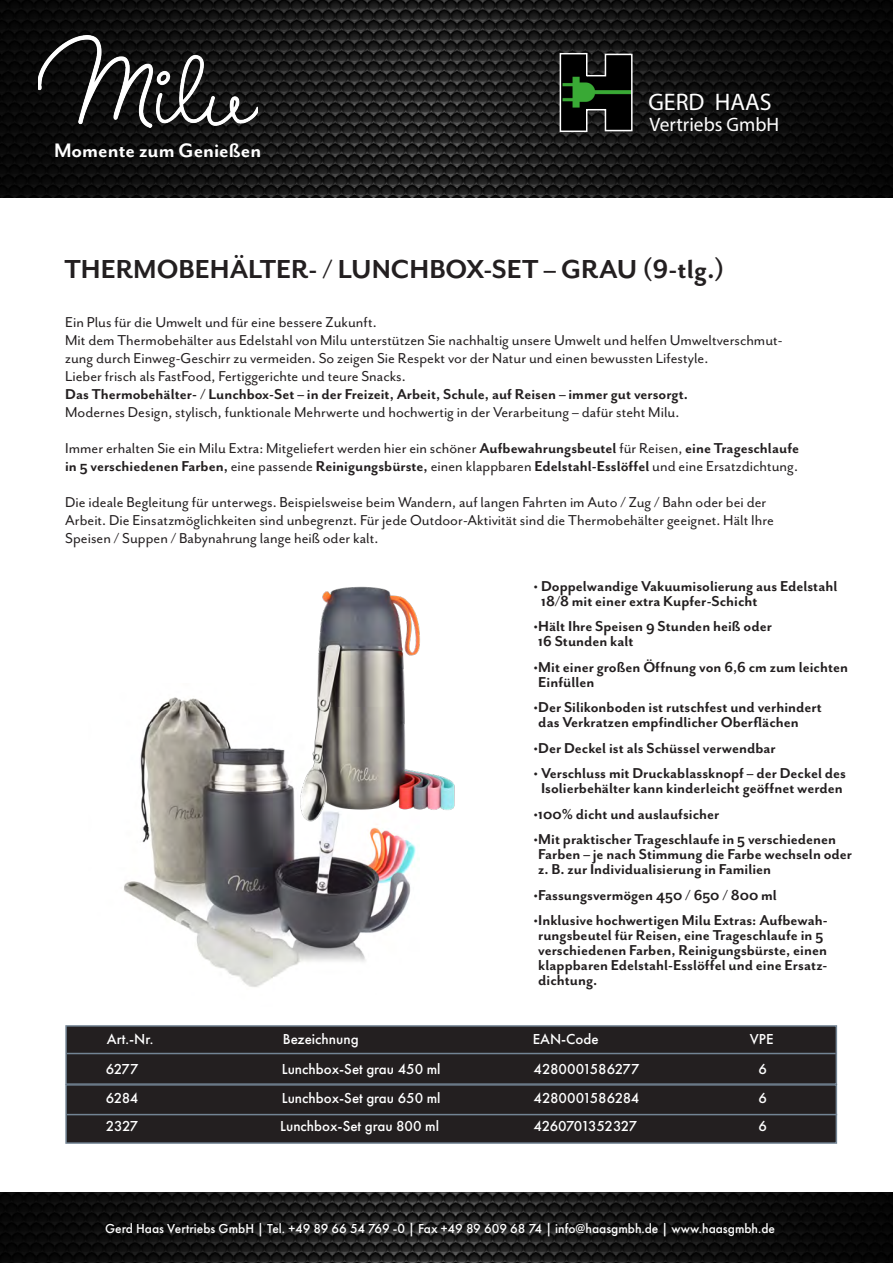
<style>
.page{position:relative;width:893px;height:1263px;background:#fff}
.page>*{position:absolute;margin:0;border:0;box-sizing:border-box;transform-origin:0 0}
.t1{font:700 30px "Mr Eaves San OT";color:#231f20}
.t2{font:24px "Myriad Pro";color:#fff}
.t3{font:700 22.5px "Mr Eaves San OT";color:#fff}
.t4{font:19.5px "Myriad Pro";color:#fff}
.t5{font:16.5px/18px "Mr Eaves San OT";color:#231f20}
.t6{font:700 16.5px/15px "Mr Eaves San OT";color:#231f20}
.t7{font:500 15px "Futura PT";color:#fff}
.t8{font:500 15px "Futura PT";letter-spacing:-.04em;color:#fff}
.t9{font:500 13.5px "Futura PT";color:#fff}
.s1{font-weight:700}
</style>
<div class="page">
<img style="left:0;top:0;width:893px;height:198px">
<img style="left:38px;top:35px;width:220px;height:92px">
<img style="left:0;top:1193px;width:893px;height:70px">
<img style="left:555px;top:51px;width:82px;height:82px">
<svg style="left:559px;top:52px;width:74px;height:81px;background:#233022"></svg>
<div style="left:66px;top:1026px;width:770px;height:58px;background:#231f20"></div>
<div style="left:65px;top:1025px;width:772px;height:60px;border:2px solid #738494"></div>
<div style="left:66px;top:1085px;width:770px;height:58px;background:#231f20"></div>
<div style="left:65px;top:1084px;width:772px;height:60px;border:2px solid #738494"></div>
<hr style="left:67px;top:1053px;width:769px;height:1px;background:#738494">
<hr style="left:67px;top:1114px;width:770px;height:1px;background:#738494">
<img style="left:317px;top:586px;width:138px;height:224px">
<img style="left:124px;top:684px;width:295px;height:303px">
<h3 class="t3" style="left:54px;top:138px;width:209px">Momente zum Genießen</h3>
<h2 class="t2" style="left:648px;top:88px;width:125px">GERD HAAS</h2>
<p class="t4" style="left:650px;top:113px;width:131px">Vertriebs GmbH</p>
<h1 class="t1" style="left:65px;top:252px;width:661px">THERMOBEHÄLTER- / LUNCHBOX-SET – GRAU (9-tlg.)</h1>
<p class="t5" style="left:65px;top:313px;width:719px">Ein Plus für die Umwelt und für eine bessere Zukunft.<br>Mit dem Thermobehälter aus Edelstahl von Milu unterstützen Sie nachhaltig unsere Umwelt und helfen Umweltverschmut&shy;zung durch Einweg-Geschirr zu vermeiden. So zeigen Sie Respekt vor der Natur und einen bewussten Lifestyle.<br>Lieber frisch als FastFood, Fertiggerichte und teure Snacks.</p>
<p class="t6" style="left:65px;top:387px;width:624px">Das Thermobehälter- / Lunchbox-Set – in der Freizeit, Arbeit, Schule, auf Reisen – immer gut versorgt.</p>
<p class="t5" style="left:65px;top:394px;width:735px;line-height:36px">Modernes Design, stylisch, funktionale Mehrwerte und hochwertig in der Verarbeitung – dafür steht Milu.<br>Immer erhalten Sie ein Milu Extra: Mitgeliefert werden hier ein schöner <span class="s1">Aufbewahrungsbeutel</span> für Reisen, <span class="s1">eine Trageschlaufe</span></p>
<p class="t5" style="left:65px;top:448px;width:734px;line-height:36px"><span class="s1">in 5 verschiedenen Farben,</span> eine passende <span class="s1">Reinigungsbürste,</span> einen klappbaren <span class="s1">Edelstahl-Esslöffel</span> und eine Ersatzdichtung.<br>Die ideale Begleitung für unterwegs. Beispielsweise beim Wandern, auf langen Fahrten im Auto / Zug / Bahn oder bei der</p>
<p class="t5" style="left:65px;top:511px;width:710px">Arbeit. Die Einsatzmöglichkeiten sind unbegrenzt. Für jede Outdoor-Aktivität sind die Thermobehälter geeignet. Hält Ihre<br>Speisen / Suppen / Babynahrung lange heiß oder kalt.</p>
<p class="t6" style="left:541px;top:578px;width:298px;text-indent:-8px">• Doppelwandige Vakuumisolierung aus Edelstahl<br>18/8 mit einer extra Kupfer-Schicht</p>
<p class="t6" style="left:534px;top:619px;width:240px">•Hält Ihre Speisen 9 Stunden heiß oder<br>16 Stunden kalt</p>
<p class="t6" style="left:534px;top:659px;width:316px">•Mit einer großen Öffnung von 6,6 cm zum leichten<br>Einfüllen</p>
<p class="t6" style="left:534px;top:700px;width:290px">•Der Silikonboden ist rutschfest und verhindert das Verkratzen empfindlicher Oberflächen</p>
<p class="t6" style="left:534px;top:740px;width:244px">•Der Deckel ist als Schüssel verwendbar</p>
<p class="t6" style="left:534px;top:766px;width:314px;text-align:center">• Verschluss mit Druckablassknopf – der Deckel des<br>Isolierbehälter kann kinderleicht geöffnet werden</p>
<p class="t6" style="left:534px;top:806px;width:187px">•100% dicht und auslaufsicher</p>
<p class="t6" style="left:534px;top:832px;width:320px">•Mit praktischer Trageschlaufe in 5 verschiedenen<br>Farben – je nach Stimmung die Farbe wechseln oder z. B. zur Individualisierung in Familien</p>
<p class="t6" style="left:534px;top:887px;width:245px">•Fassungsvermögen 450 / 650 / 800 ml</p>
<p class="t6" style="left:534px;top:913px;width:296px">•Inklusive hochwertigen Milu Extras: Aufbewah&shy;rungsbeutel für Reisen, eine Trageschlaufe in 5 verschiedenen Farben, Reinigungsbürste, einen klappbaren Edelstahl-Esslöffel und eine Ersatz&shy;dichtung.</p>
<p class="t7" style="left:107px;top:1030px;width:48px">Art.-Nr.</p>
<p class="t7" style="left:283px;top:1030px;width:77px">Bezeichnung</p>
<p class="t7" style="left:533px;top:1030px;width:68px">EAN-Code</p>
<p class="t7" style="left:750px;top:1030px;width:25px">VPE</p>
<p class="t7" style="left:106px;top:1059px;width:34px">6277</p>
<p class="t7" style="left:282px;top:1059px;width:160px">Lunchbox-Set grau 450 ml</p>
<p class="t7" style="left:534px;top:1059px;width:108px">4280001586277</p>
<p class="t7" style="left:758px;top:1059px;width:10px">6</p>
<p class="t7" style="left:106px;top:1088px;width:34px">6284</p>
<p class="t7" style="left:282px;top:1088px;width:160px">Lunchbox-Set grau 650 ml</p>
<p class="t7" style="left:534px;top:1088px;width:107px">4280001586284</p>
<p class="t7" style="left:759px;top:1088px;width:10px">6</p>
<p class="t7" style="left:106px;top:1117px;width:34px">2327</p>
<p class="t7" style="left:280px;top:1117px;width:160px">Lunchbox-Set grau 800 ml</p>
<p class="t8" style="left:533px;top:1117px;width:105px">4260701352327</p>
<p class="t7" style="left:758px;top:1117px;width:10px">6</p>
<p class="t9" style="left:105px;top:1220px;width:671px">Gerd Haas Vertriebs GmbH | Tel. +49 89 66 54 769 -0 | Fax +49 89 609 68 74 | info@haasgmbh.de | www.haasgmbh.de</p>
</div>
